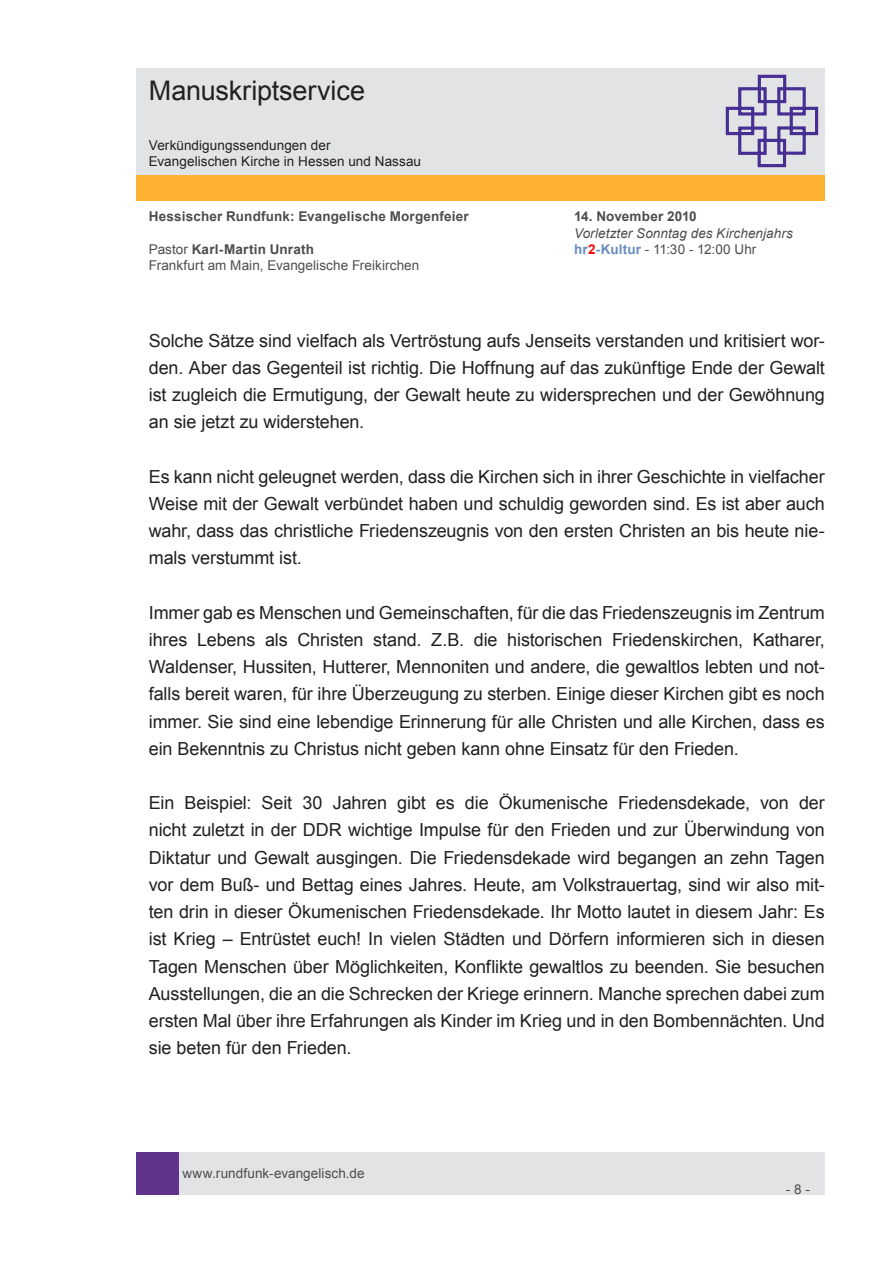
<style>
.page{position:relative;width:893px;height:1263px;background:#fff}
.page>*{position:absolute;margin:0;border:0;box-sizing:border-box;transform-origin:0 0}
.t1{font:27px "Arial";letter-spacing:-.005em;color:#231f20}
.t2{font:18px/27.2px "Arial";letter-spacing:-.005em;color:#231f20;text-align:justify}
.t3{font:13.5px "Arial";letter-spacing:.005em;color:#4d4d4d}
.t4{font:700 13.5px "Arial";letter-spacing:.015em;color:#4d4d4d}
.t5{font:13.5px/16.2px "Arial";letter-spacing:.005em;color:#231f20}
.t6{font:italic 13.5px "Arial";letter-spacing:.005em;color:#4d4d4d}
.s1{font-weight:400}
.s2{font-weight:700;color:#688bc0}
.s3{font-weight:700;color:#f00}
</style>
<div class="page">
<div style="left:179px;top:1152px;width:646px;height:43px;background:#e2e3e4"></div>
<div style="left:136px;top:1152px;width:43px;height:43px;background:#5f348a"></div>
<div style="left:136px;top:175px;width:689px;height:26px;background:#ffb132"></div>
<div style="left:136px;top:68px;width:689px;height:106px;background:#e2e3e4"></div>
<svg style="left:725px;top:74px;width:94px;height:94px"></svg>
<h1 class="t1" style="left:149px;top:73px;width:218px">Manuskriptservice</h1>
<p class="t5" style="left:149px;top:137px;width:274px">Verkündigungssendungen der<br>Evangelischen Kirche in Hessen und Nassau</p>
<p class="t4" style="left:149px;top:208px;width:322px">Hessischer Rundfunk: Evangelische Morgenfeier</p>
<p class="t4" style="left:574px;top:208px;width:124px">14. November 2010</p>
<p class="t6" style="left:574px;top:224px;width:220px">Vorletzter Sonntag des Kirchenjahrs</p>
<p class="t4" style="left:149px;top:240px;width:167px"><span class="s1">Pastor</span> Karl-Martin Unrath</p>
<p class="t3" style="left:574px;top:240px;width:184px"><span class="s2">hr</span><span class="s3">2</span><span class="s2">-Kultur</span> - 11:30 - 12:00 Uhr</p>
<p class="t3" style="left:149px;top:256px;width:272px">Frankfurt am Main, Evangelische Freikirchen</p>
<p class="t2" style="left:149px;top:327px;width:678px">Solche Sätze sind vielfach als Vertröstung aufs Jenseits verstanden und kritisiert wor&shy;den. Aber das Gegenteil ist richtig. Die Hoffnung auf das zukünftige Ende der Gewalt ist zugleich die Ermutigung, der Gewalt heute zu widersprechen und der Gewöhnung an sie jetzt zu widerstehen.</p>
<p class="t2" style="left:149px;top:463px;width:678px">Es kann nicht geleugnet werden, dass die Kirchen sich in ihrer Geschichte in vielfacher Weise mit der Gewalt verbündet haben und schuldig geworden sind. Es ist aber auch wahr, dass das christliche Friedenszeugnis von den ersten Christen an bis heute nie&shy;mals verstummt ist.</p>
<p class="t2" style="left:149px;top:599px;width:678px">Immer gab es Menschen und Gemeinschaften, für die das Friedenszeugnis im Zentrum ihres Lebens als Christen stand. Z.B. die historischen Friedenskirchen, Katharer, Waldenser, Hussiten, Hutterer, Mennoniten und andere, die gewaltlos lebten und not&shy;falls bereit waren, für ihre Überzeugung zu sterben. Einige dieser Kirchen gibt es noch immer. Sie sind eine lebendige Erinnerung für alle Christen und alle Kirchen, dass es ein Bekenntnis zu Christus nicht geben kann ohne Einsatz für den Frieden.</p>
<p class="t2" style="left:149px;top:789px;width:678px">Ein Beispiel: Seit 30 Jahren gibt es die Ökumenische Friedensdekade, von der nicht zuletzt in der DDR wichtige Impulse für den Frieden und zur Überwindung von Diktatur und Gewalt ausgingen. Die Friedensdekade wird begangen an zehn Tagen vor dem Buß- und Bettag eines Jahres. Heute, am Volkstrauertag, sind wir also mit&shy;ten drin in dieser Ökumenischen Friedensdekade. Ihr Motto lautet in diesem Jahr: Es ist Krieg – Entrüstet euch! In vielen Städten und Dörfern informieren sich in diesen Tagen Menschen über Möglichkeiten, Konflikte gewaltlos zu beenden. Sie besuchen Ausstellungen, die an die Schrecken der Kriege erinnern. Manche sprechen dabei zum ersten Mal über ihre Erfahrungen als Kinder im Krieg und in den Bombennächten. Und sie beten für den Frieden.</p>
<p class="t3" style="left:182px;top:1164px;width:184px">www.rundfunk-evangelisch.de</p>
<p class="t3" style="left:786px;top:1180px;width:26px">- 8 -</p>
</div>
